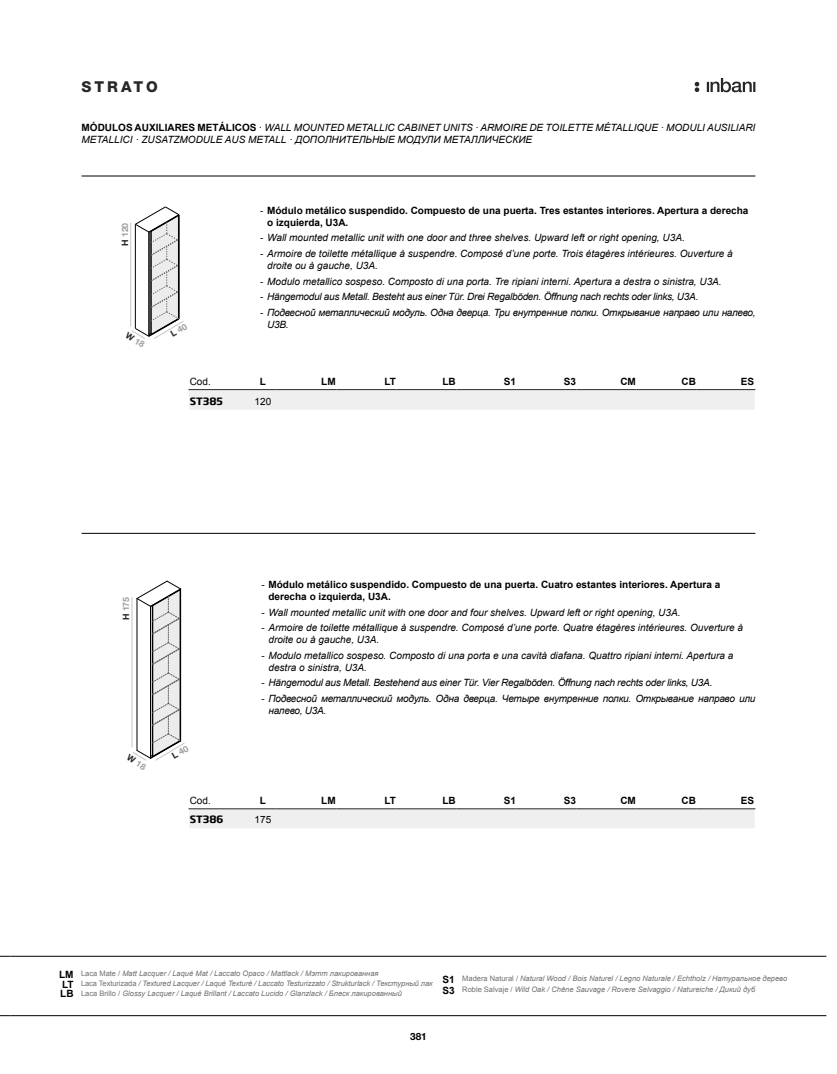
<style>
.page{position:relative;width:837px;height:1074px;background:#fff}
.page>*{position:absolute;margin:0;border:0;box-sizing:border-box;transform-origin:0 0}
.t1{font:800 15px "Helvetica Neue LT Std";letter-spacing:.2em;color:#272727}
.t2{font:italic 10px/12px "Arial";color:#000}
.t3{font:italic 10px/12px "Arial";letter-spacing:-.025em;color:#000}
.t4{font:700 10px/12px "Arial";color:#000}
.t5{font:10px "Arial";color:#000}
.t6{font:700 10px "Soho Gothic Pro";color:#000}
.t7{font:700 10px "Helvetica Neue LT Std";color:#000}
.t8{font:700 8.75px "Helvetica Neue LT Std";color:#9d9d9d}
.t9{font:italic 7.5px/11.4px "Arial";color:#707070}
.s1{font-weight:700;font-style:normal}
.s2{font-style:normal}
.s3{color:#272727}
.s4{font-weight:400}
.s5{font-weight:700;font-style:normal;font-size:10px;color:#000}
</style>
<div class="page">
<svg style="left:706px;top:78px;width:49px;height:14px"></svg>
<svg style="left:694px;top:82px;width:5px;height:10px"></svg>
<hr style="left:11px;top:956px;width:815px;height:1px;background:#000">
<hr style="left:11px;top:1015px;width:815px;height:1px;background:#000">
<hr style="left:81px;top:176px;width:674px;height:1px;background:#000">
<hr style="left:81px;top:533px;width:674px;height:1px;background:#000">
<hr style="left:188px;top:808px;width:61px;height:1px;background:#272727">
<div style="left:189px;top:808px;width:565px;height:20px;background:#efefef"></div>
<hr style="left:276px;top:808px;width:60px;height:1px;background:#272727">
<hr style="left:336px;top:808px;width:60px;height:1px;background:#272727">
<hr style="left:396px;top:808px;width:60px;height:1px;background:#272727">
<hr style="left:456px;top:808px;width:60px;height:1px;background:#272727">
<hr style="left:516px;top:808px;width:60px;height:1px;background:#272727">
<hr style="left:576px;top:808px;width:60px;height:1px;background:#272727">
<hr style="left:636px;top:808px;width:60px;height:1px;background:#272727">
<hr style="left:696px;top:808px;width:59px;height:1px;background:#272727">
<hr style="left:188px;top:389px;width:61px;height:1px;background:#272727">
<div style="left:189px;top:389px;width:565px;height:21px;background:#efefef"></div>
<hr style="left:276px;top:389px;width:60px;height:1px;background:#272727">
<hr style="left:336px;top:389px;width:60px;height:1px;background:#272727">
<hr style="left:396px;top:389px;width:60px;height:1px;background:#272727">
<hr style="left:456px;top:389px;width:60px;height:1px;background:#272727">
<hr style="left:516px;top:389px;width:60px;height:1px;background:#272727">
<hr style="left:576px;top:389px;width:60px;height:1px;background:#272727">
<hr style="left:636px;top:389px;width:60px;height:1px;background:#272727">
<hr style="left:696px;top:389px;width:59px;height:1px;background:#272727">
<svg style="left:130px;top:206px;width:54px;height:133px"></svg>
<svg style="left:131px;top:580px;width:54px;height:181px"></svg>
<h1 class="t1" style="left:81px;top:78px;width:78px">STRATO</h1>
<p class="t2" style="left:81px;top:122px;width:675px"><span class="s1">MÓDULOS AUXILIARES METÁLICOS</span> <span class="s2">·</span> WALL MOUNTED METALLIC CABINET UNITS · ARMOIRE DE TOILETTE MÉTALLIQUE · MODULI AUSILIARI<br>METALLICI · ZUSATZMODULE AUS METALL · ДОПОЛНИТЕЛЬНЫЕ МОДУЛИ МЕТАЛЛИЧЕСКИЕ</p>
<p class="t8" style="left:119px;top:246px;width:25px;rotate:-90deg"><span class="s3">H</span> 120</p>
<p class="t4" style="left:267px;top:205px;width:482px;text-indent:-7px"><span class="s4">-</span> Módulo metálico suspendido. Compuesto de una puerta. Tres estantes interiores. Apertura a derecha o izquierda, U3A.</p>
<p class="t2" style="left:260px;top:232px;width:426px"><span class="s2">-</span> Wall mounted metallic unit with one door and three shelves. Upward left or right opening, U3A.</p>
<p class="t2" style="left:267px;top:248px;width:467px;text-indent:-7px"><span class="s2">-</span> Armoire de toilette métallique à suspendre. Composé d’une porte. Trois étagères intérieures. Ouverture à droite ou à gauche, U3A.</p>
<p class="t2" style="left:260px;top:275px;width:463px"><span class="s2">-</span> Modulo metallico sospeso. Composto di una porta. Tre ripiani interni. Apertura a destra o sinistra, U3A.</p>
<p class="t3" style="left:260px;top:291px;width:439px"><span class="s2">-</span> Hängemodul aus Metall. Besteht aus einer Tür. Drei Regalböden. Öffnung nach rechts oder links, U3A.</p>
<p class="t3" style="left:267px;top:306px;width:490px;text-indent:-7px"><span class="s2">-</span> Подвесной металлический модуль. Одна дверца. Три внутренние полки. Открывание направо или налево,<br>U3B.</p>
<p class="t5" style="left:190px;top:374px;width:23px">Cod.</p>
<p class="t4" style="left:260px;top:375px;width:8px">L</p>
<p class="t4" style="left:321px;top:375px;width:16px">LM</p>
<p class="t4" style="left:384px;top:375px;width:13px">LT</p>
<p class="t4" style="left:442px;top:375px;width:15px">LB</p>
<p class="t4" style="left:503px;top:375px;width:14px">S1</p>
<p class="t4" style="left:563px;top:375px;width:14px">S3</p>
<p class="t4" style="left:620px;top:375px;width:17px">CM</p>
<p class="t4" style="left:681px;top:375px;width:16px">CB</p>
<p class="t4" style="left:740px;top:375px;width:15px">ES</p>
<p class="t6" style="left:190px;top:393px;width:35px">ST385</p>
<p class="t5" style="left:254px;top:395px;width:18px">120</p>
<p class="t8" style="left:121px;top:620px;width:25px;rotate:-90deg"><span class="s3">H</span> 175</p>
<p class="t4" style="left:268px;top:579px;width:453px;text-indent:-7px"><span class="s4">-</span> Módulo metálico suspendido. Compuesto de una puerta. Cuatro estantes interiores. Apertura a derecha o izquierda, U3A.</p>
<p class="t2" style="left:261px;top:606px;width:420px"><span class="s2">-</span> Wall mounted metallic unit with one door and four shelves. Upward left or right opening, U3A.</p>
<p class="t2" style="left:268px;top:622px;width:476px;text-indent:-7px"><span class="s2">-</span> Armoire de toilette métallique à suspendre. Composé d’une porte. Quatre étagères intérieures. Ouverture à droite ou à gauche, U3A.</p>
<p class="t2" style="left:268px;top:649px;width:466px;text-indent:-7px"><span class="s2">-</span> Modulo metallico sospeso. Composto di una porta e una cavità diafana. Quattro ripiani interni. Apertura a destra o sinistra, U3A.</p>
<p class="t3" style="left:261px;top:677px;width:452px"><span class="s2">-</span> Hängemodul aus Metall. Bestehend aus einer Tür. Vier Regalböden. Öffnung nach rechts oder links, U3A.</p>
<p class="t3" style="left:268px;top:692px;width:488px;text-indent:-7px"><span class="s2">-</span> Подвесной металлический модуль. Одна дверца. Четыре внутренние полки. Открывание направо или налево, U3A.</p>
<p class="t5" style="left:190px;top:793px;width:23px">Cod.</p>
<p class="t4" style="left:260px;top:794px;width:8px">L</p>
<p class="t4" style="left:321px;top:794px;width:16px">LM</p>
<p class="t4" style="left:384px;top:794px;width:13px">LT</p>
<p class="t4" style="left:442px;top:794px;width:15px">LB</p>
<p class="t4" style="left:503px;top:794px;width:14px">S1</p>
<p class="t4" style="left:563px;top:794px;width:14px">S3</p>
<p class="t4" style="left:620px;top:794px;width:17px">CM</p>
<p class="t4" style="left:681px;top:794px;width:16px">CB</p>
<p class="t4" style="left:740px;top:794px;width:15px">ES</p>
<p class="t6" style="left:190px;top:811px;width:35px">ST386</p>
<p class="t5" style="left:254px;top:813px;width:18px">175</p>
<p class="t9" style="left:81px;top:967px;width:299px"><span class="s2">Laca Mate /</span> Matt Lacquer / Laqué Mat / Laccato Opaco / Mattlack / Мэтт лакированная</p>
<p class="t9" style="left:81px;top:987px;width:322px"><span class="s2">Laca Brillo /</span> Glossy Lacquer / Laqué Brillant / Laccato Lucido / Glanzlack / Блеск лакированный</p>
<p class="t4" style="left:59px;top:964px;width:16px;line-height:19.9px">LM<br>LB</p>
<p class="t9" style="left:62px;top:977px;width:372px"><span class="s5">LT</span> <span class="s2">Laca Texturizada</span> / Textured Lacquer / Laqué Texturé / Laccato Testurizzato / Strukturlack / Текстурный лак</p>
<p class="t4" style="left:442px;top:973px;width:14px;line-height:11.4px">S1<br>S3</p>
<p class="t9" style="left:462px;top:972px;width:326px"><span class="s2">Madera Natural /</span> Natural Wood / Bois Naturel / Legno Naturale / Echtholz / Натуральное дерево<br><span class="s2">Roble Salvaje /</span> Wild Oak / Chêne Sauvage / Rovere Selvaggio / Natureiche / Дикий дуб</p>
<p class="t7" style="left:410px;top:1030px;width:18px">381</p>
</div>
